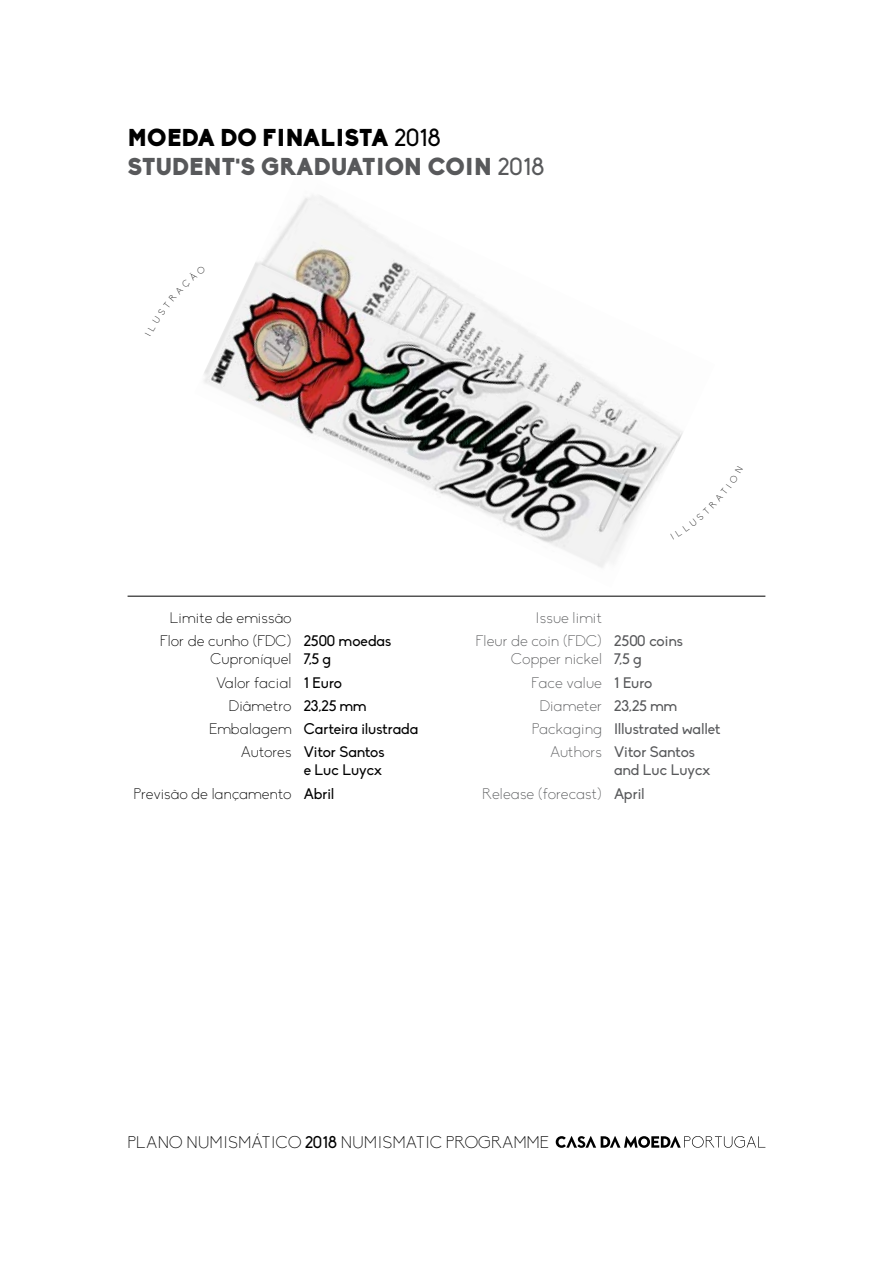
<style>
.page{position:relative;width:893px;height:1263px;background:#fff}
.page>*{position:absolute;margin:0;border:0;box-sizing:border-box;transform-origin:0 0}
.t1{font:900 24px/28.8px "Biko";color:#58595b}
.t2{font:300 16.5px "Biko";color:#000}
.t3{font:300 15px/18px "Biko";color:#000;text-align:right}
.t4{font:300 15px/18px "Biko";color:#58595b;text-align:right}
.t5{font:15px/18px "Biko";color:#58595b}
.t6{font:15px/18px "Biko";color:#000}
.s1{color:#000}
.s2{font-weight:400;color:#000}
.s3{font-weight:400}
.s4{font-weight:300}
</style>
<div class="page">
<hr style="left:128px;top:596px;width:637px;height:1px;background:#000">
<svg style="left:556px;top:1136px;width:209px;height:12px"></svg>
<img style="left:204px;top:195px;width:479px;height:373px">
<svg style="left:204px;top:265px;width:2px;height:71px"></svg>
<svg style="left:670px;top:466px;width:13px;height:73px"></svg>
<h1 class="t1" style="left:128px;top:124px;width:418px"><span class="s1">MOEDA DO FINALISTA</span> <span class="s2">2018<br></span>STUDENT'S GRADUATION COIN <span class="s3">2018</span></h1>
<p class="t3" style="left:170px;top:609px;width:123px">Limite de emissão</p>
<p class="t4" style="left:536px;top:609px;width:68px">Issue limit</p>
<p class="t3" style="left:160px;top:633px;width:133px">Flor de cunho (FDC)<br>Cuproníquel</p>
<p class="t6" style="left:304px;top:632px;width:89px">2500 moedas<br>7,5 g</p>
<p class="t4" style="left:476px;top:633px;width:128px">Fleur de coin (FDC)<br>Copper nickel</p>
<p class="t5" style="left:614px;top:632px;width:70px">2500 coins<br>7,5 g</p>
<p class="t3" style="left:216px;top:674px;width:127px">Valor facial <span class="s3">1 Euro</span></p>
<p class="t4" style="left:532px;top:674px;width:122px">Face value <span class="s3">1 Euro</span></p>
<p class="t3" style="left:229px;top:697px;width:139px">Diâmetro <span class="s3">23,25 mm</span></p>
<p class="t4" style="left:540px;top:697px;width:139px">Diameter <span class="s3">23,25 mm</span></p>
<p class="t6" style="left:209px;top:720px;width:211px"><span class="s4">Embalagem</span> Carteira ilustrada</p>
<p class="t5" style="left:532px;top:720px;width:190px"><span class="s4">Packaging</span> Illustrated wallet</p>
<p class="t6" style="left:241px;top:743px;width:145px;text-align:right"><span class="s4">Autores</span> Vitor Santos e Luc Luycx</p>
<p class="t5" style="left:614px;top:743px;width:98px;text-indent:-64px"><span class="s4">Authors</span> Vitor Santos and Luc Luycx</p>
<p class="t3" style="left:134px;top:785px;width:202px">Previsão de lançamento <span class="s3">Abril</span></p>
<p class="t4" style="left:482px;top:785px;width:164px">Release (forecast) <span class="s3">April</span></p>
<p class="t2" style="left:128px;top:1133px;width:423px">PLANO NUMISMÁTICO <span class="s3">2018</span> NUMISMATIC PROGRAMME</p>
</div>
